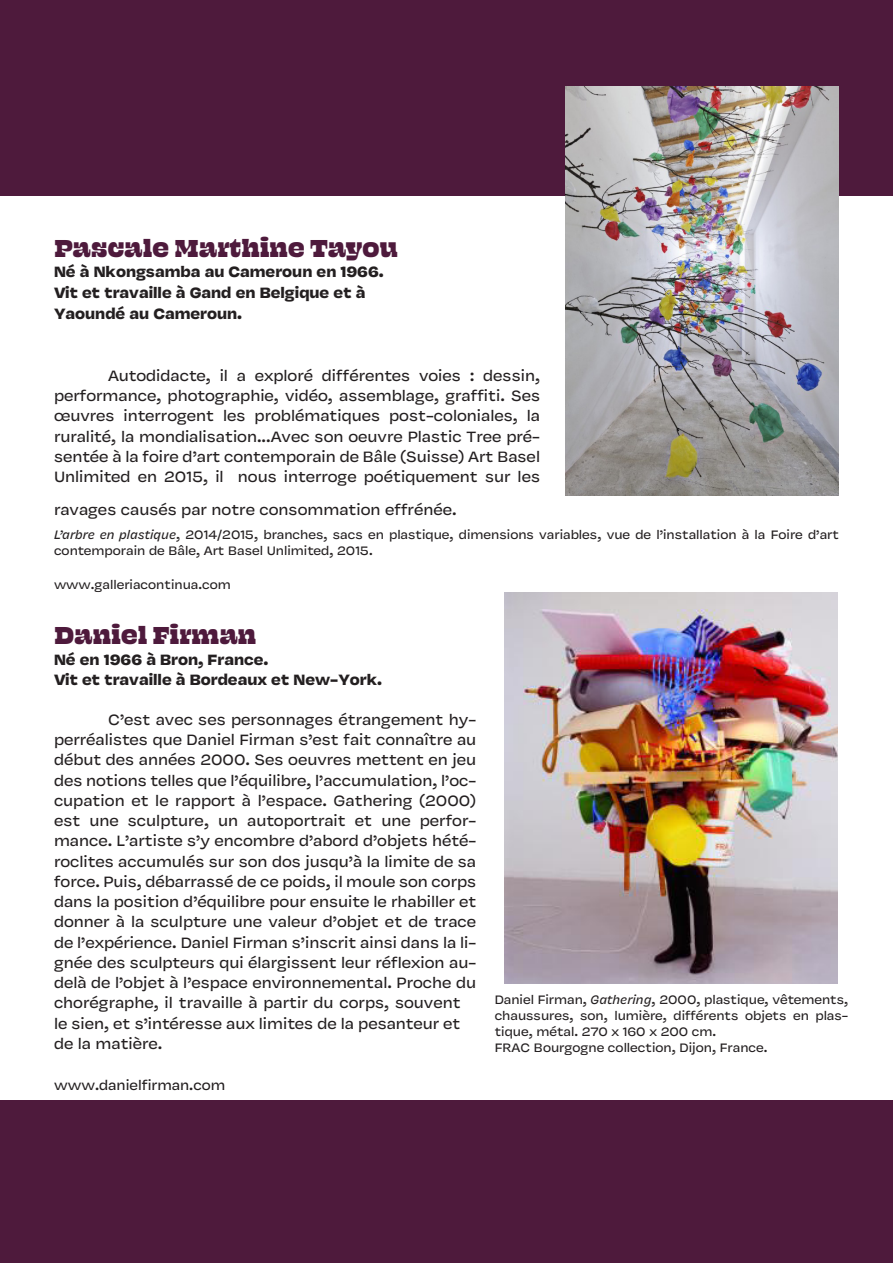
<style>
.page{position:relative;width:893px;height:1263px;background:#fff}
.page>*{position:absolute;margin:0;border:0;box-sizing:border-box;transform-origin:0 0}
.t1{font:27px "Beastly 12 Point";color:#4e1a3c}
.t2{font:16.5px/20.2px "Vulf Sans";color:#231f20;text-align:justify}
.t3{font:700 16.5px "Vulf Sans";color:#231f20}
.t4{font:15px "Vulf Sans";color:#231f20}
.t5{font:13.5px/16.2px "Vulf Sans";color:#231f20}
.s1{font-style:italic}
</style>
<div class="page">
<div style="left:0;top:0;width:893px;height:196px;background:#4e1a3c"></div>
<div style="left:0;top:1101px;width:893px;height:162px;background:#4e1a3c"></div>
<img style="left:566px;top:86px;width:273px;height:410px">
<img style="left:505px;top:592px;width:333px;height:392px">
<p class="t1" style="left:54px;top:229px;width:345px">Pascale Marthine Tayou</p>
<p class="t3" style="left:54px;top:260px;width:331px">Né à Nkongsamba au Cameroun en 1966.</p>
<p class="t3" style="left:54px;top:280px;width:313px">Vit et travaille à Gand en Belgique et à</p>
<p class="t3" style="left:54px;top:302px;width:190px">Yaoundé au Cameroun.</p>
<p class="t2" style="left:54px;top:365px;width:488px;text-indent:54px">Autodidacte, il a exploré différentes voies : dessin, performance, photographie, vidéo, assemblage, graffiti. Ses œuvres interrogent les problématiques post-coloniales, la ruralité, la mondialisation...Avec son oeuvre Plastic Tree pré&shy;sentée à la foire d’art contemporain de Bâle (Suisse) Art Basel Unlimited en 2015, il nous interroge poétiquement sur les</p>
<p class="t2" style="left:54px;top:499px;width:404px">ravages causés par notre consommation effrénée.</p>
<p class="t5" style="left:54px;top:526px;width:786px"><span class="s1">L’arbre en plastique</span>, 2014/2015, branches, sacs en plastique, dimensions variables, vue de l’installation à la Foire d’art contemporain de Bâle, Art Basel Unlimited, 2015.</p>
<p class="t5" style="left:54px;top:576px;width:178px">www.galleriacontinua.com</p>
<p class="t1" style="left:54px;top:616px;width:204px">Daniel Firman</p>
<p class="t3" style="left:54px;top:647px;width:216px">Né en 1966 à Bron, France.</p>
<p class="t3" style="left:54px;top:667px;width:330px">Vit et travaille à Bordeaux et New-York.</p>
<p class="t2" style="left:54px;top:709px;width:424px;text-align:left;text-indent:54px">C’est avec ses personnages étrangement hy&shy;perréalistes que Daniel Firman s’est fait connaître au début des années 2000. Ses oeuvres mettent en jeu des notions telles que l’équilibre, l’accumulation, l’oc&shy;cupation et le rapport à l’espace. Gathering (2000) est une sculpture, un autoportrait et une perfor&shy;mance. L’artiste s’y encombre d’abord d’objets hété&shy;roclites accumulés sur son dos jusqu’à la limite de sa force. Puis, débarrassé de ce poids, il moule son corps dans la position d’équilibre pour ensuite le rhabiller et donner à la sculpture une valeur d’objet et de trace de l’expérience. Daniel Firman s’inscrit ainsi dans la li&shy;gnée des sculpteurs qui élargissent leur réflexion au&shy;delà de l’objet à l’espace environnemental. Proche du chorégraphe, il travaille à partir du corps, souvent le sien, et s’intéresse aux limites de la pesanteur et de la matière.</p>
<p class="t4" style="left:54px;top:1075px;width:173px">www.danielfirman.com</p>
<p class="t5" style="left:495px;top:991px;width:355px;text-align:justify">Daniel Firman, <span class="s1">Gathering</span>, 2000, plastique, vêtements, chaussures, son, lumière, différents objets en plas&shy;tique, métal. 270 x 160 x 200 cm.</p>
<p class="t5" style="left:495px;top:1039px;width:274px">FRAC Bourgogne collection, Dijon, France.</p>
</div>
